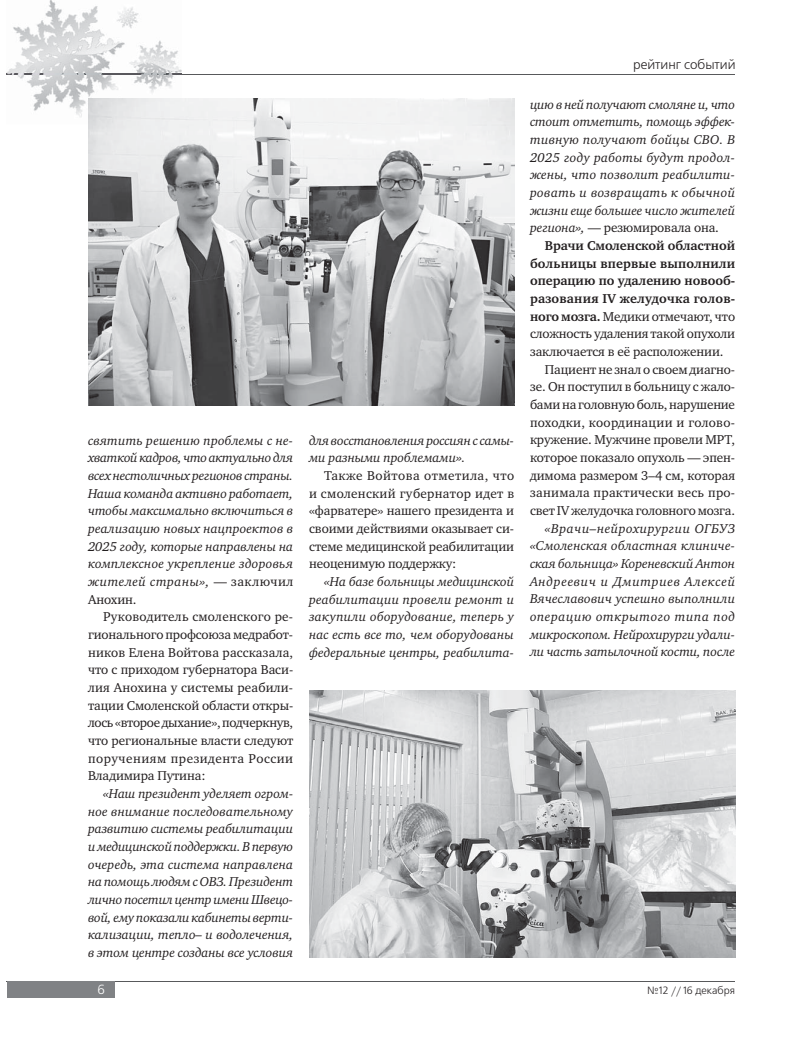
<style>
.page{position:relative;width:798px;height:1063px;background:#fff}
.page>*{position:absolute;margin:0;border:0;box-sizing:border-box;transform-origin:0 0}
.t1{font:italic 13.12px/17.6px "Charter ITC";color:#231f20;text-align:justify}
.t2{font:13.12px/17.6px "Charter ITC";letter-spacing:-.01em;color:#231f20;text-align:justify}
.t3{font:700 13.12px "Charter ITC";letter-spacing:.015em;color:#231f20}
.t4{font:13.12px "Charter ITC";letter-spacing:.02em;color:#231f20}
.t5{font:700 13.12px "Charter ITC";letter-spacing:-.005em;color:#231f20}
.t6{font:13.12px "Free Set C";color:#231f20}
.t7{font:13.12px "Free Set C";color:#fff}
.t8{font:10.5px "Free Set C";color:#231f20}
.s1{font-style:normal}
.s2{font-weight:700}
</style>
<div class="page">
<hr style="left:7px;top:981px;width:727px;height:1px;background:#58595b">
<hr style="left:7px;top:74px;width:727px;height:1px;background:#58595b">
<div style="left:7px;top:982px;width:108px;height:16px;background:#808285"></div>
<img style="left:7px;top:0;width:175px;height:117px">
<img style="left:7px;top:74px;width:175px;height:1px">
<img style="left:88px;top:99px;width:426px;height:306px">
<img style="left:309px;top:690px;width:425px;height:267px">
<p class="t1" style="left:88px;top:432px;width:206px">святить решению проблемы с не&shy;хваткой кадров, что актуально для всех нестоличных регионов страны.<br>Наша команда активно работает, чтобы максимально включиться в реализацию новых нацпроектов в 2025 году, которые направлены на комплексное укрепление здоровья жителей страны», <span class="s1">— заключил Анохин.</span></p>
<p class="t2" style="left:88px;top:609px;width:207px;text-indent:15px">Руководитель смоленского ре&shy;гио нального профсоюза медработ&shy;ников Елена Войтова рассказала, что с приходом губернатора Васи&shy;лия Анохина у системы реабили&shy;тации Смоленской области откры&shy;лось «второе дыхание», подчеркнув, что региональные власти следуют поручениям президента России Владимира Путина:</p>
<p class="t1" style="left:88px;top:786px;width:206px;text-indent:15px">«Наш президент уделяет огром&shy;ное внимание последовательному развитию системы реабилитации и медицинской поддержки. В первую очередь, эта система направлена на помощь людям с ОВЗ. Президент лично посетил центр имени Швецо&shy;вой, ему показали кабинеты верти&shy;кализации, тепло– и водолечения, в этом центре созданы все условия</p>
<p class="t1" style="left:309px;top:432px;width:206px">для восстановления россиян с самы&shy;ми разными проблемами».</p>
<p class="t2" style="left:309px;top:468px;width:206px;text-indent:15px">Также Войтова отметила, что и смоленский губернатор идет в «фарватере» нашего президента и своими действиями оказывает си&shy;стеме медицинской реабилитации неоценимую поддержку:</p>
<p class="t1" style="left:309px;top:574px;width:206px;text-indent:15px">«На базе больницы медицинской реабилитации провели ремонт и закупили оборудование, теперь у нас есть все то, чем оборудованы федеральные центры, реабилита-</p>
<p class="t6" style="left:633px;top:58px;width:104px">рейтинг событий</p>
<p class="t1" style="left:530px;top:96px;width:206px">цию в ней получают смоляне и, что стоит отметить, помощь эффек&shy;тивную получают бойцы СВО. В 2025 году работы будут продол&shy;жены, что позволит реабилити&shy;ровать и возвращать к обычной жизни еще большее число жителей региона», <span class="s1">— резюмировала она.</span></p>
<p class="t5" style="left:544px;top:240px;width:191px">Врачи Смоленской областной</p>
<p class="t3" style="left:530px;top:257px;width:206px">больницы впервые выполнили</p>
<p class="t3" style="left:530px;top:275px;width:206px">операцию по удалению новооб-</p>
<p class="t3" style="left:530px;top:293px;width:206px">разования IV желудочка голов-</p>
<p class="t2" style="left:530px;top:308px;width:206px"><span class="s2">ного мозга.</span> Медики отмечают, что</p>
<p class="t2" style="left:530px;top:326px;width:206px">сложность удаления такой опухоли</p>
<p class="t2" style="left:530px;top:343px;width:195px">заключается в её расположении.</p>
<p class="t2" style="left:544px;top:361px;width:191px">Пациент не знал о своем диагно-</p>
<p class="t2" style="left:530px;top:379px;width:206px">зе. Он поступил в больницу с жало-</p>
<p class="t2" style="left:530px;top:396px;width:206px">бами на головную боль, нарушение</p>
<p class="t4" style="left:530px;top:416px;width:206px">походки, координации и голово-</p>
<p class="t2" style="left:530px;top:432px;width:206px">кружение. Мужчине провели МРТ,</p>
<p class="t2" style="left:530px;top:449px;width:206px">которое показало опухоль — эпен-</p>
<p class="t2" style="left:530px;top:467px;width:206px">димома размером 3–4 см, которая</p>
<p class="t4" style="left:530px;top:487px;width:206px">занимала практически весь про-</p>
<p class="t2" style="left:530px;top:502px;width:206px">свет IV желудочка головного мозга.</p>
<p class="t1" style="left:530px;top:520px;width:206px;text-indent:15px">«Врачи–нейрохирургии ОГБУЗ «Смоленская областная клиниче&shy;ская больница» Кореневский Антон Андреевич и Дмитриев Алексей Вячеславович успешно выполнили операцию открытого типа под микроскопом. Нейрохирурги удали&shy;ли часть затылочной кости, после</p>
<p class="t7" style="left:98px;top:984px;width:9px">6</p>
<p class="t8" style="left:647px;top:986px;width:89px">№12 // 16 декабря</p>
</div>
